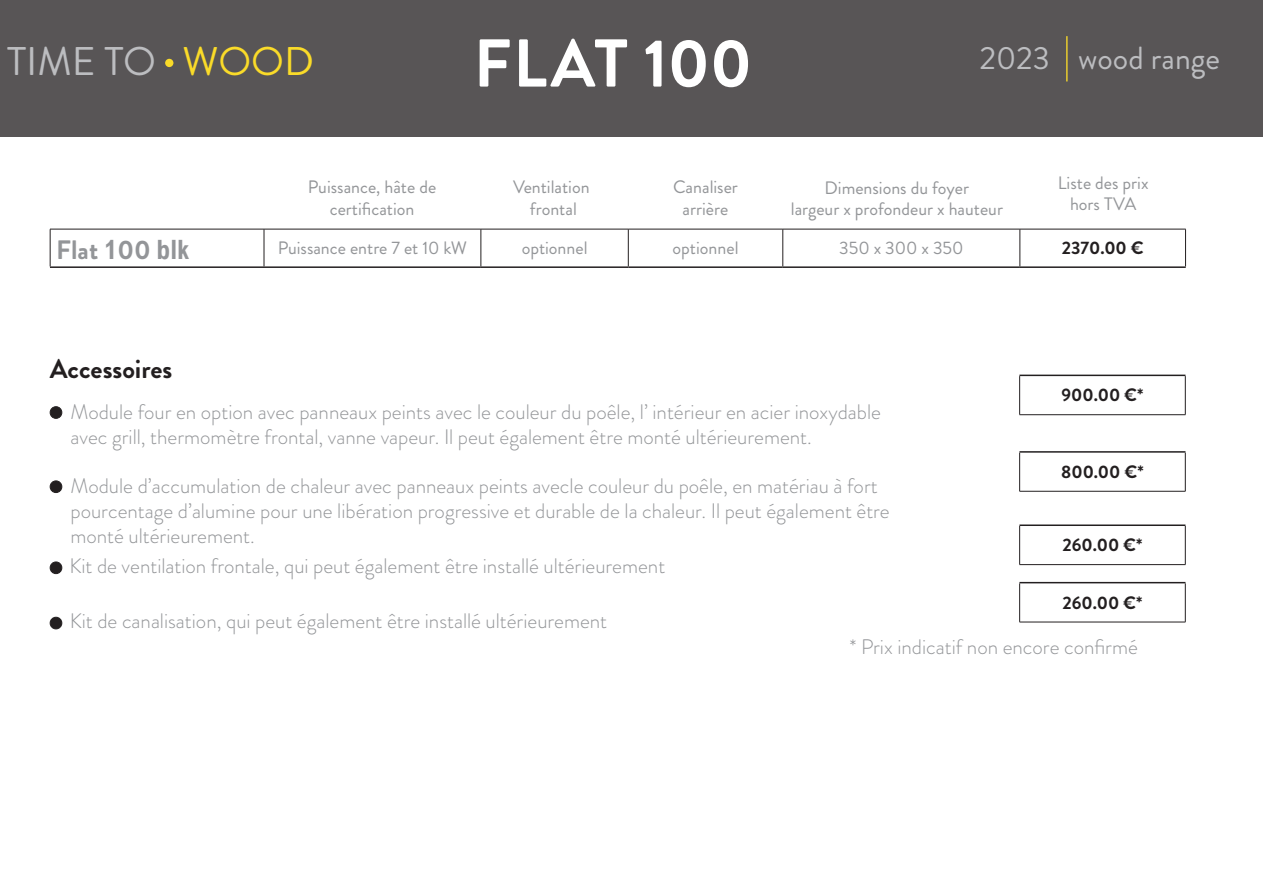
<style>
.page{position:relative;width:1263px;height:893px;background:#fff}
.page>*{position:absolute;margin:0;border:0;box-sizing:border-box;transform-origin:0 0}
.t1{font:700 67.5px "Brandon Grotesque";color:#fff}
.t2{font:40.05px "Brandon Grotesque";color:#bcbdc0}
.t3{font:31.95px "Brandon Grotesque";color:#bcbdc0}
.t4{font:700 27px "Brandon Grotesque";color:#231f20}
.t5{font:700 26.7px "Brandon Grotesque";color:#939598}
.t6{font:300 21px/25.2px "Brandon Grotesque";color:#939598}
.t7{font:18px "Brandon Grotesque";color:#939598}
.t8{font:700 18px "Brandon Grotesque";color:#231f20}
.s1{color:#fadb29}
.s2{font-family:"Arial Nova Cond"}
</style>
<div class="page">
<div style="left:0;top:0;width:1263px;height:137px;background:#585556"></div>
<hr style="left:50px;top:266px;width:214px;height:2px;background:#231f20">
<hr style="left:264px;top:266px;width:217px;height:2px;background:#231f20">
<hr style="left:481px;top:266px;width:147px;height:2px;background:#231f20">
<hr style="left:628px;top:266px;width:155px;height:2px;background:#231f20">
<hr style="left:783px;top:266px;width:237px;height:2px;background:#231f20">
<hr style="left:1020px;top:266px;width:166px;height:2px;background:#231f20">
<hr style="left:50px;top:229px;width:214px;height:1px;background:#231f20">
<hr style="left:50px;top:229px;width:1px;height:37px;background:#231f20">
<hr style="left:264px;top:229px;width:217px;height:1px;background:#231f20">
<hr style="left:264px;top:229px;width:1px;height:37px;background:#231f20">
<hr style="left:481px;top:229px;width:147px;height:1px;background:#231f20">
<hr style="left:481px;top:229px;width:1px;height:37px;background:#231f20">
<hr style="left:628px;top:229px;width:155px;height:1px;background:#231f20">
<hr style="left:628px;top:229px;width:1px;height:37px;background:#231f20">
<hr style="left:783px;top:229px;width:237px;height:1px;background:#231f20">
<hr style="left:782px;top:229px;width:1px;height:37px;background:#231f20">
<hr style="left:1020px;top:229px;width:166px;height:1px;background:#231f20">
<hr style="left:1020px;top:229px;width:1px;height:37px;background:#231f20">
<hr style="left:1185px;top:229px;width:1px;height:37px;background:#231f20">
<div style="left:165px;top:59px;width:8px;height:8px;background:#fadb29;border-radius:50%"></div>
<hr style="left:1066px;top:36px;width:1px;height:45px;background:#fadb29">
<hr style="left:1019px;top:375px;width:166px;height:1px;background:#231f20">
<hr style="left:1019px;top:376px;width:1px;height:38px;background:#231f20">
<hr style="left:1185px;top:376px;width:1px;height:38px;background:#231f20">
<hr style="left:1019px;top:414px;width:166px;height:1px;background:#231f20">
<hr style="left:1019px;top:451px;width:166px;height:2px;background:#231f20">
<hr style="left:1019px;top:453px;width:1px;height:38px;background:#231f20">
<hr style="left:1185px;top:453px;width:1px;height:38px;background:#231f20">
<hr style="left:1019px;top:491px;width:166px;height:1px;background:#231f20">
<hr style="left:1019px;top:524px;width:166px;height:2px;background:#231f20">
<hr style="left:1019px;top:526px;width:1px;height:38px;background:#231f20">
<hr style="left:1185px;top:526px;width:1px;height:38px;background:#231f20">
<hr style="left:1019px;top:564px;width:166px;height:1px;background:#231f20">
<hr style="left:1019px;top:582px;width:166px;height:1px;background:#231f20">
<hr style="left:1019px;top:583px;width:1px;height:39px;background:#231f20">
<hr style="left:1185px;top:583px;width:1px;height:39px;background:#231f20">
<hr style="left:1019px;top:622px;width:166px;height:1px;background:#231f20">
<div style="left:50px;top:407px;width:12px;height:11px;background:#231f20;border-radius:50%"></div>
<div style="left:50px;top:406px;width:12px;height:13px;border:1px solid #231f20;border-radius:50%"></div>
<div style="left:50px;top:481px;width:12px;height:12px;background:#231f20;border-radius:50%"></div>
<div style="left:50px;top:481px;width:12px;height:12px;border:1px solid #231f20;border-radius:50%"></div>
<div style="left:50px;top:562px;width:12px;height:12px;background:#231f20;border-radius:50%"></div>
<div style="left:50px;top:562px;width:12px;height:12px;border:1px solid #231f20;border-radius:50%"></div>
<div style="left:50px;top:617px;width:12px;height:12px;background:#231f20;border-radius:50%"></div>
<div style="left:50px;top:617px;width:12px;height:12px;border:1px solid #231f20;border-radius:50%"></div>
<p class="t2" style="left:7px;top:33px;width:308px">TIME TO <span class="s1">WOOD</span></p>
<p class="t1" style="left:473px;top:16px;width:280px">FLAT 100</p>
<p class="t3" style="left:979px;top:36px;width:242px">2023 wood range</p>
<p class="t7" style="left:308px;top:175px;width:130px">Puissance, hâte de</p>
<p class="t7" style="left:330px;top:196px;width:86px">certification</p>
<p class="t7" style="left:513px;top:175px;width:78px">Ventilation</p>
<p class="t7" style="left:530px;top:196px;width:48px">frontal</p>
<p class="t7" style="left:673px;top:175px;width:66px">Canaliser</p>
<p class="t7" style="left:683px;top:196px;width:47px">arrière</p>
<p class="t7" style="left:825px;top:175px;width:146px">Dimensions du foyer</p>
<p class="t7" style="left:791px;top:197px;width:214px">largeur x profondeur x hauteur</p>
<p class="t7" style="left:1058px;top:170px;width:92px">Liste des prix</p>
<p class="t7" style="left:1070px;top:192px;width:68px">hors TVA</p>
<p class="t5" style="left:56px;top:231px;width:135px">Flat <span class="s2">1</span>00 <span class="s2">blk</span></p>
<p class="t7" style="left:278px;top:236px;width:191px">Puissance entre 7 et 10 kW</p>
<p class="t7" style="left:522px;top:236px;width:67px">optionnel</p>
<p class="t7" style="left:673px;top:236px;width:67px">optionnel</p>
<p class="t7" style="left:839px;top:236px;width:126px">350 x 300 x 350</p>
<p class="t8" style="left:1062px;top:236px;width:84px">2370.00 €</p>
<p class="t4" style="left:50px;top:350px;width:124px">Accessoires</p>
<p class="t6" style="left:71px;top:399px;width:812px">Module four en option avec panneaux peints avec le couleur du poêle, l’ intérieur en acier inoxydable avec grill, thermomètre frontal, vanne vapeur. Il peut également être monté ultérieurement.</p>
<p class="t8" style="left:1061px;top:383px;width:83px">900.00 €*</p>
<p class="t8" style="left:1061px;top:459px;width:84px">800.00 €*</p>
<p class="t6" style="left:71px;top:473px;width:821px">Module d’accumulation de chaleur avec panneaux peints avecle couleur du poêle, en matériau à fort pourcentage d’alumine pour une libération progressive et durable de la chaleur. Il peut également être monté ultérieurement.</p>
<p class="t6" style="left:69px;top:553px;width:597px">Kit de ventilation frontale, qui peut également être installé ultérieurement</p>
<p class="t6" style="left:70px;top:608px;width:539px">Kit de canalisation, qui peut également être installé ultérieurement</p>
<p class="t8" style="left:1062px;top:532px;width:82px">260.00 €*</p>
<p class="t8" style="left:1062px;top:590px;width:82px">260.00 €*</p>
<p class="t6" style="left:849px;top:634px;width:290px">* Prix indicatif non encore confirmé</p>
</div>
